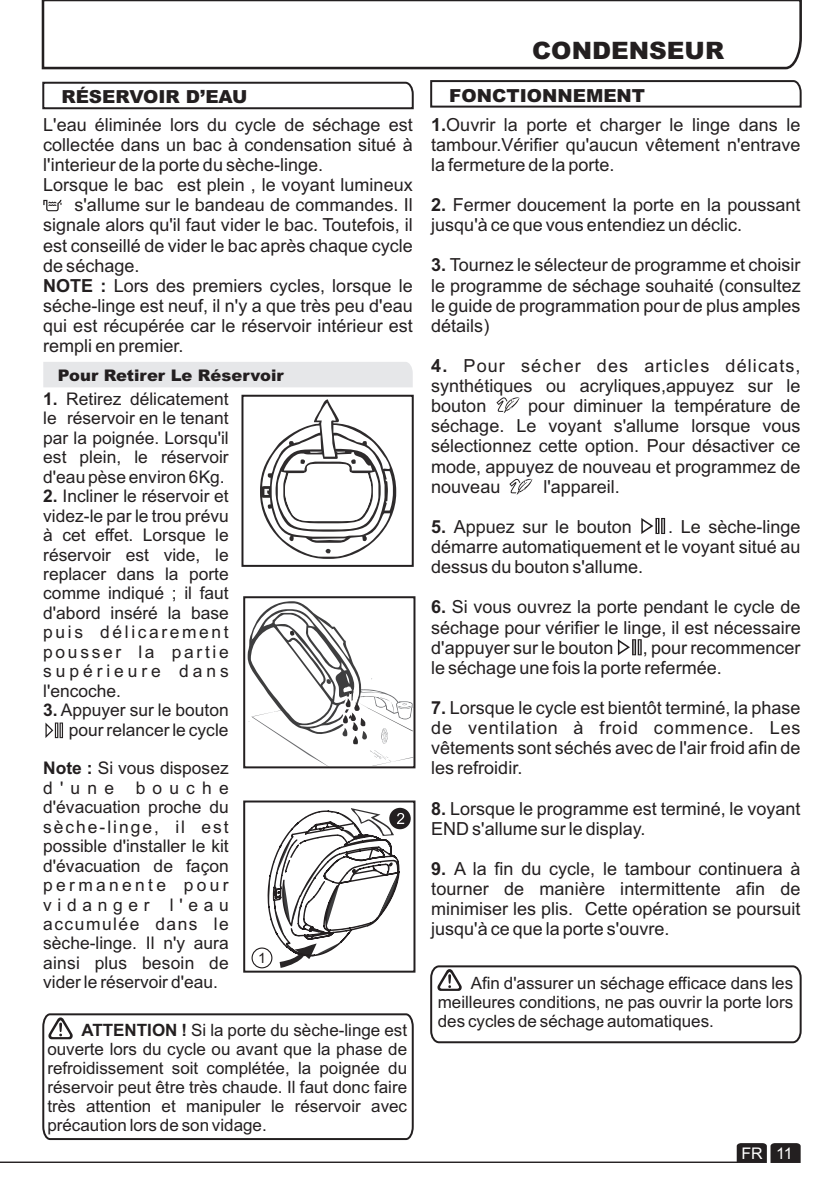
<style>
.page{position:relative;width:840px;height:1191px;background:#fff}
.page>*{position:absolute;margin:0;border:0;box-sizing:border-box;transform-origin:0 0}
.t1{font:900 24px "Arial";color:#231f20}
.t2{font:18px/20.2px "Arial";color:#231f20;text-align:justify}
.t3{font:900 18px "Arial";color:#231f20}
.t4{font:17.4px/19.4px "Arial";color:#231f20;text-align:justify}
.t5{font:17px/19px "Arial";color:#231f20;text-align:justify}
.t6{font:900 16px "Arial";color:#231f20}
.t7{font:16px "Arial";color:#fff}
.t8{font:14.2px "Arial";color:#231f20}
.s1{font-weight:700}
.s2{font-weight:900}
</style>
<div class="page">
<svg style="left:41px;top:0;width:761px;height:70px"></svg>
<svg style="left:430px;top:80px;width:372px;height:28px"></svg>
<svg style="left:641px;top:518px;width:23px;height:16px"></svg>
<svg style="left:617px;top:639px;width:24px;height:16px"></svg>
<hr style="left:0;top:1161px;width:737px;height:2px;background:#231f20">
<svg style="left:736px;top:1143px;width:64px;height:20px"></svg>
<svg style="left:430px;top:965px;width:372px;height:79px"></svg>
<svg style="left:496px;top:397px;width:23px;height:16px"></svg>
<svg style="left:509px;top:478px;width:23px;height:17px"></svg>
<svg style="left:42px;top:1013px;width:372px;height:128px"></svg>
<svg style="left:42px;top:81px;width:372px;height:29px"></svg>
<div style="left:43px;top:362px;width:369px;height:25px;background:#e6e7e9"></div>
<svg style="left:43px;top:200px;width:19px;height:11px"></svg>
<svg style="left:243px;top:596px;width:173px;height:173px"></svg>
<div style="left:241px;top:395px;width:172px;height:172px;border:2px solid #231f20"></div>
<svg style="left:260px;top:399px;width:136px;height:160px"></svg>
<div style="left:243px;top:800px;width:172px;height:172px;border:2px solid #231f20"></div>
<div style="left:251px;top:947px;width:21px;height:21px;border:1px solid #231f20;border-radius:50%"></div>
<svg style="left:267px;top:808px;width:143px;height:160px"></svg>
<svg style="left:45px;top:722px;width:18px;height:16px"></svg>
<p class="t3" style="left:61px;top:90px;width:188px">RÉSERVOIR D’EAU</p>
<p class="t2" style="left:43px;top:116px;width:371px">L'eau éliminée lors du cycle de séchage est</p>
<p class="t2" style="left:43px;top:136px;width:371px">collectée dans un bac à condensation situé à</p>
<p class="t2" style="left:43px;top:156px;width:281px">l'interieur de la porte du sèche-linge.</p>
<p class="t2" style="left:43px;top:176px;width:371px">Lorsque le bac est plein , le voyant lumineux</p>
<p class="t2" style="left:74px;top:196px;width:339px">s'allume sur le bandeau de commandes. Il</p>
<p class="t2" style="left:43px;top:217px;width:371px">signale alors qu'il faut vider le bac. Toutefois, il</p>
<p class="t2" style="left:43px;top:237px;width:371px">est conseillé de vider le bac après chaque cycle</p>
<p class="t2" style="left:43px;top:257px;width:98px">de séchage.</p>
<p class="t2" style="left:43px;top:277px;width:371px"><span class="s1">NOTE :</span> Lors des premiers cycles, lorsque le</p>
<p class="t2" style="left:43px;top:297px;width:371px">séche-linge est neuf, il n'y a que très peu d'eau</p>
<p class="t2" style="left:43px;top:317px;width:371px">qui est récupérée car le réservoir intérieur est</p>
<p class="t2" style="left:43px;top:337px;width:142px">rempli en premier.</p>
<p class="t6" style="left:58px;top:369px;width:227px">Pour Retirer Le Réservoir</p>
<p class="t4" style="left:43px;top:391px;width:187px"><span class="s1">1.</span> Retirez délicatement le réservoir en le tenant par la poignée. Lorsqu'il est plein, le réservoir d'eau pèse environ 6Kg.</p>
<p class="t4" style="left:43px;top:488px;width:187px"><span class="s1">2.</span> Incliner le réservoir et videz-le par le trou prévu à cet effet. Lorsque le réservoir est vide, le replacer dans la porte comme indiqué ; il faut d'abord inséré la base puis délicarement pousser la partie supérieure dans l'encoche.</p>
<p class="t4" style="left:43px;top:702px;width:187px;text-align:right"><span class="s1">3.</span> Appuyer sur le bouton pour relancer le cycle</p>
<p class="t4" style="left:43px;top:760px;width:187px"><span class="s1">Note :</span> Si vous disposez d'une bouche d'évacuation proche du sèche-linge, il est possible d'installer le kit d'évacuation de façon permanente pour vidanger l'eau accumulée dans le sèche-linge. Il n'y aura ainsi plus besoin de vider le réservoir d'eau.</p>
<p class="t5" style="left:47px;top:1022px;width:361px;text-indent:34px"><span class="s1">ATTENTION !</span> Si la porte du sèche-linge est ouverte lors du cycle ou avant que la phase de refroidissement soit complétée, la poignée du réservoir peut être très chaude. Il faut donc faire très attention et manipuler le réservoir avec précaution lors de son vidage.</p>
<p class="t8" style="left:258px;top:953px;width:9px">1</p>
<h1 class="t1" style="left:532px;top:42px;width:193px">CONDENSEUR</h1>
<p class="t2" style="left:431px;top:82px;width:370px;line-height:29px;text-indent:18px"><span class="s2">FONCTIONNEMENT<br></span><span class="s1">1.</span>Ouvrir la porte et charger le linge dans le</p>
<p class="t2" style="left:431px;top:136px;width:370px">tambour.Vérifier qu'aucun vêtement n'entrave la fermeture de la porte.</p>
<p class="t2" style="left:431px;top:196px;width:370px"><span class="s1">2.</span> Fermer doucement la porte en la poussant jusqu'à ce que vous entendiez un déclic.</p>
<p class="t2" style="left:431px;top:257px;width:371px"><span class="s1">3.</span> Tournez le sélecteur de programme et choisir le programme de séchage souhaité (consultez le guide de programmation pour de plus amples détails)</p>
<p class="t2" style="left:431px;top:357px;width:370px"><span class="s1">4.</span> Pour sécher des articles délicats, synthétiques ou acryliques,appuyez sur le bouton</p>
<p class="t2" style="left:431px;top:397px;width:370px;text-indent:97px">pour diminuer la température de séchage. Le voyant s'allume lorsque vous sélectionnez cette option. Pour désactiver ce mode, appuyez de nouveau et programmez de nouveau</p>
<p class="t2" style="left:543px;top:478px;width:78px">l'appareil.</p>
<p class="t2" style="left:431px;top:518px;width:202px"><span class="s1">5.</span> Appuez sur le bouton</p>
<p class="t2" style="left:431px;top:518px;width:370px;text-indent:237px">. Le sèche-linge démarre automatiquement et le voyant situé au dessus du bouton s'allume.</p>
<p class="t2" style="left:431px;top:598px;width:371px"><span class="s1">6.</span> Si vous ouvrez la porte pendant le cycle de séchage pour vérifier le linge, il est nécessaire d'appuyer sur le bouton</p>
<p class="t2" style="left:431px;top:639px;width:370px;text-indent:211px">, pour recommencer le séchage une fois la porte refermée.</p>
<p class="t2" style="left:431px;top:699px;width:370px"><span class="s1">7.</span> Lorsque le cycle est bientôt terminé, la phase de ventilation à froid commence. Les vêtements sont séchés avec de l'air froid afin de les refroidir.</p>
<p class="t2" style="left:431px;top:799px;width:370px"><span class="s1">8.</span> Lorsque le programme est terminé, le voyant<br>END s'allume sur le display.</p>
<p class="t2" style="left:431px;top:860px;width:370px"><span class="s1">9.</span> A la fin du cycle, le tambour continuera à tourner de manière intermittente afin de minimiser les plis. Cette opération se poursuit jusqu'à ce que la porte s'ouvre.</p>
<p class="t5" style="left:437px;top:974px;width:357px;text-indent:33px">Afin d'assurer un séchage efficace dans les meilleures conditions, ne pas ouvrir la porte lors des cycles de séchage automatiques.</p>
<p class="t7" style="left:741px;top:1147px;width:53px">FR 11</p>
</div>
